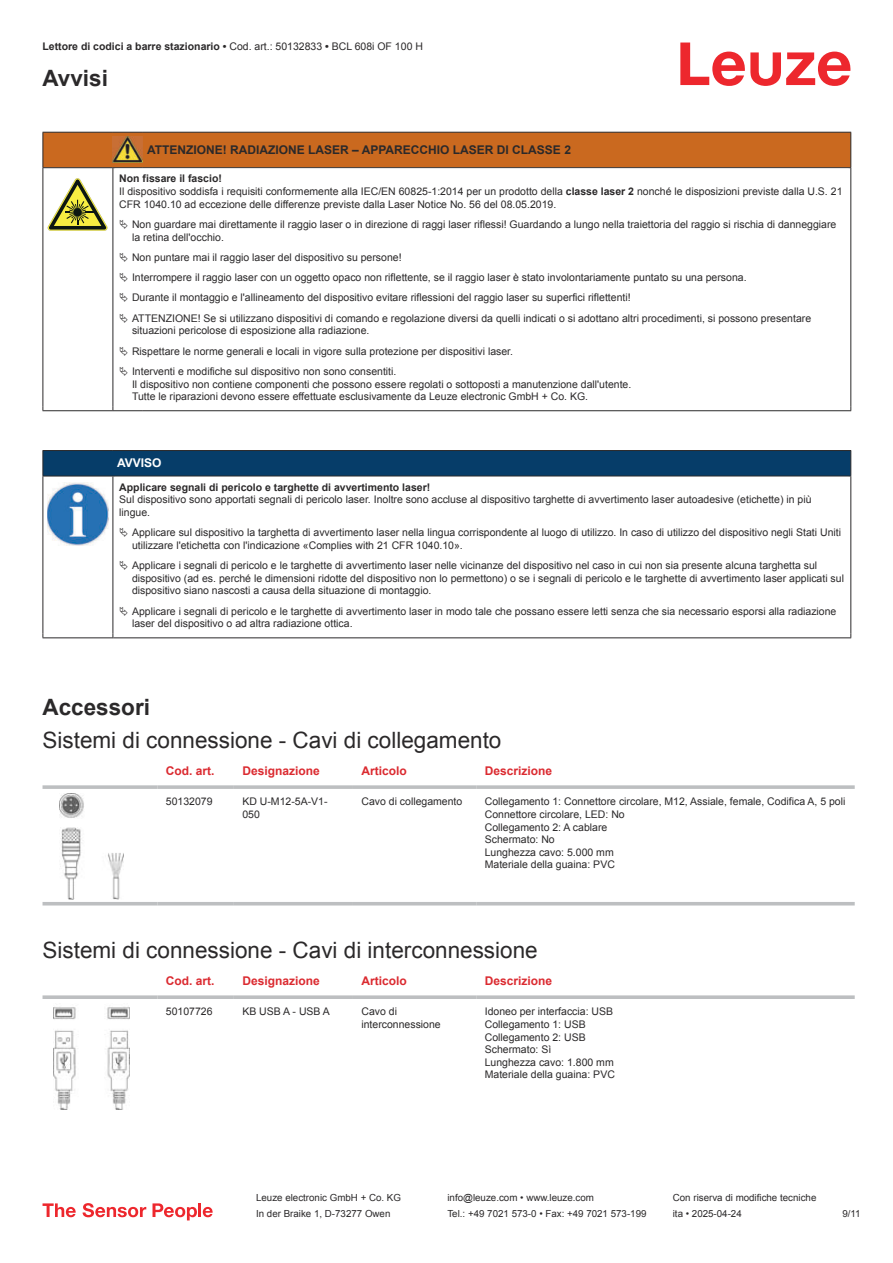
<style>
.page{position:relative;width:893px;height:1263px;background:#fff}
.page>*{position:absolute;margin:0;border:0;box-sizing:border-box;transform-origin:0 0}
.t1{font:22.5px "Arial";color:#2b292a}
.t2{font:700 22.5px "Arial";color:#2b292a}
.t3{font:700 12px "Arial";color:#db2a30}
.t4{font:700 12px "Arial";color:#2b292a}
.t5{font:700 12px "Arial";color:#fff}
.t6{font:10.5px/12.6px "Arial";color:#2b292a}
.t7{font:700 10.5px "Arial";color:#2b292a}
.t8{font:9.75px "Arial";color:#2b292a}
.s1{font-weight:400}
.s2{font-weight:700}
</style>
<div class="page">
<svg style="left:680px;top:43px;width:170px;height:43px"></svg>
<svg style="left:43px;top:899px;width:812px;height:7px"></svg>
<svg style="left:43px;top:785px;width:114px;height:4px"></svg>
<svg style="left:157px;top:785px;width:77px;height:4px"></svg>
<svg style="left:234px;top:785px;width:119px;height:4px"></svg>
<svg style="left:353px;top:785px;width:123px;height:4px"></svg>
<svg style="left:476px;top:785px;width:379px;height:4px;background:#c3c5c7"></svg>
<hr style="left:43px;top:902px;width:114px;height:3px;background:#bdbfc1">
<hr style="left:157px;top:902px;width:77px;height:3px;background:#bdbfc1">
<hr style="left:234px;top:902px;width:119px;height:3px;background:#bdbfc1">
<hr style="left:353px;top:902px;width:123px;height:3px;background:#bdbfc1">
<hr style="left:476px;top:902px;width:379px;height:3px;background:#bdbfc1">
<img style="left:59px;top:793px;width:65px;height:106px">
<svg style="left:43px;top:995px;width:114px;height:4px"></svg>
<svg style="left:157px;top:995px;width:77px;height:4px"></svg>
<svg style="left:234px;top:995px;width:119px;height:4px"></svg>
<svg style="left:353px;top:995px;width:123px;height:4px"></svg>
<svg style="left:476px;top:995px;width:379px;height:4px;background:#c3c5c7"></svg>
<img style="left:53px;top:1007px;width:77px;height:102px">
<svg style="left:43px;top:1203px;width:33px;height:14px"></svg>
<svg style="left:83px;top:1203px;width:63px;height:14px"></svg>
<svg style="left:153px;top:1203px;width:44px;height:17px"></svg>
<hr style="left:198px;top:1203px;width:3px;height:14px;background:#ed272d">
<svg style="left:203px;top:1207px;width:10px;height:10px"></svg>
<div style="left:44px;top:133px;width:806px;height:34px;background:#ca691f"></div>
<svg style="left:44px;top:168px;width:806px;height:242px"></svg>
<hr style="left:43px;top:132px;width:70px;height:1px;background:#2b292a">
<hr style="left:43px;top:133px;width:1px;height:34px;background:#2b292a">
<hr style="left:43px;top:167px;width:70px;height:1px;background:#2b292a">
<hr style="left:113px;top:132px;width:30px;height:1px;background:#2b292a">
<hr style="left:113px;top:167px;width:30px;height:1px;background:#2b292a">
<hr style="left:143px;top:132px;width:708px;height:1px;background:#2b292a">
<hr style="left:850px;top:133px;width:1px;height:34px;background:#2b292a">
<hr style="left:143px;top:167px;width:708px;height:1px;background:#2b292a">
<hr style="left:43px;top:168px;width:1px;height:238px;background:#2b292a">
<hr style="left:113px;top:168px;width:1px;height:238px;background:#2b292a">
<hr style="left:850px;top:168px;width:1px;height:238px;background:#2b292a">
<hr style="left:43px;top:410px;width:70px;height:1px;background:#2b292a">
<hr style="left:113px;top:410px;width:30px;height:1px;background:#2b292a">
<hr style="left:143px;top:410px;width:708px;height:1px;background:#2b292a">
<img style="left:113px;top:136px;width:30px;height:27px">
<svg style="left:47px;top:178px;width:60px;height:53px"></svg>
<svg style="left:115px;top:169px;width:734px;height:238px"></svg>
<hr style="left:43px;top:476px;width:70px;height:1px;background:#2b292a">
<svg style="left:43px;top:450px;width:808px;height:26px;background:#083b65"></svg>
<hr style="left:113px;top:476px;width:738px;height:1px;background:#2b292a">
<hr style="left:43px;top:476px;width:1px;height:157px;background:#2b292a">
<hr style="left:113px;top:476px;width:1px;height:157px;background:#2b292a">
<hr style="left:850px;top:476px;width:1px;height:157px;background:#2b292a">
<hr style="left:43px;top:637px;width:70px;height:1px;background:#2b292a">
<hr style="left:113px;top:637px;width:738px;height:1px;background:#2b292a">
<img style="left:47px;top:482px;width:61px;height:63px">
<svg style="left:120px;top:220px;width:8px;height:9px"></svg>
<svg style="left:120px;top:252px;width:8px;height:10px"></svg>
<svg style="left:120px;top:273px;width:8px;height:9px"></svg>
<svg style="left:120px;top:293px;width:8px;height:9px"></svg>
<svg style="left:120px;top:313px;width:8px;height:10px"></svg>
<svg style="left:120px;top:346px;width:8px;height:10px"></svg>
<svg style="left:120px;top:367px;width:8px;height:9px"></svg>
<p class="t7" style="left:43px;top:43px;width:382px">Lettore di codici a barre stazionario • <span class="s1">Cod. art.: 50132833</span> • <span class="s1">BCL 608i OF 100 H</span></p>
<h1 class="t2" style="left:43px;top:70px;width:67px">Avvisi</h1>
<p class="t4" style="left:147px;top:145px;width:425px">ATTENZIONE! RADIAZIONE LASER – APPARECCHIO LASER DI CLASSE 2</p>
<p class="t6" style="left:119px;top:173px;width:725px"><span class="s2">Non fissare il fascio!<br></span>Il dispositivo soddisfa i requisiti conformemente alla IEC/EN 60825-1:2014 per un prodotto della <span class="s2">classe laser 2</span> nonché le disposizioni previste dalla U.S. 21<br>CFR 1040.10 ad eccezione delle differenze previste dalla Laser Notice No. 56 del 08.05.2019.</p>
<p class="t6" style="left:132px;top:219px;width:706px">Non guardare mai direttamente il raggio laser o in direzione di raggi laser riflessi! Guardando a lungo nella traiettoria del raggio si rischia di danneggiare la retina dell'occhio.</p>
<p class="t6" style="left:132px;top:248px;width:681px;line-height:20.2px">Non puntare mai il raggio laser del dispositivo su persone!<br>Interrompere il raggio laser con un oggetto opaco non riflettente, se il raggio laser è stato involontariamente puntato su una persona.<br>Durante il montaggio e l'allineamento del dispositivo evitare riflessioni del raggio laser su superfici riflettenti!<br>ATTENZIONE! Se si utilizzano dispositivi di comando e regolazione diversi da quelli indicati o si adottano altri procedimenti, si possono presentare</p>
<p class="t6" style="left:132px;top:321px;width:383px;line-height:20.2px">situazioni pericolose di esposizione alla radiazione.<br>Rispettare le norme generali e locali in vigore sulla protezione per dispositivi laser.<br>Interventi e modifiche sul dispositivo non sono consentiti.</p>
<p class="t6" style="left:132px;top:379px;width:501px">Il dispositivo non contiene componenti che possono essere regolati o sottoposti a manutenzione dall'utente.<br>Tutte le riparazioni devono essere effettuate esclusivamente da Leuze electronic GmbH + Co. KG.</p>
<p class="t5" style="left:117px;top:459px;width:46px">AVVISO</p>
<p class="t7" style="left:119px;top:483px;width:313px">Applicare segnali di pericolo e targhette di avvertimento laser!</p>
<p class="t6" style="left:119px;top:494px;width:694px">Sul dispositivo sono apportati segnali di pericolo laser. Inoltre sono accluse al dispositivo targhette di avvertimento laser autoadesive (etichette) in più lingue.</p>
<p class="t6" style="left:132px;top:527px;width:711px">Applicare sul dispositivo la targhetta di avvertimento laser nella lingua corrispondente al luogo di utilizzo. In caso di utilizzo del dispositivo negli Stati Uniti utilizzare l'etichetta con l'indicazione «Complies with 21 CFR 1040.10».</p>
<p class="t6" style="left:132px;top:560px;width:713px">Applicare i segnali di pericolo e le targhette di avvertimento laser nelle vicinanze del dispositivo nel caso in cui non sia presente alcuna targhetta sul dispositivo (ad es. perché le dimensioni ridotte del dispositivo non lo permettono) o se i segnali di pericolo e le targhette di avvertimento laser applicati sul dispositivo siano nascosti a causa della situazione di montaggio.</p>
<p class="t6" style="left:132px;top:606px;width:706px">Applicare i segnali di pericolo e le targhette di avvertimento laser in modo tale che possano essere letti senza che sia necessario esporsi alla radiazione laser del dispositivo o ad altra radiazione ottica.</p>
<h1 class="t2" style="left:43px;top:698px;width:109px">Accessori</h1>
<h1 class="t1" style="left:43px;top:732px;width:460px">Sistemi di connessione - Cavi di collegamento</h1>
<p class="t3" style="left:166px;top:766px;width:50px">Cod. art.</p>
<p class="t3" style="left:242px;top:766px;width:79px">Designazione</p>
<p class="t3" style="left:361px;top:766px;width:47px">Articolo</p>
<p class="t3" style="left:485px;top:766px;width:69px">Descrizione</p>
<p class="t6" style="left:166px;top:796px;width:48px">50132079</p>
<p class="t6" style="left:242px;top:796px;width:87px">KD U-M12-5A-V1-<br>050</p>
<p class="t6" style="left:361px;top:796px;width:102px">Cavo di collegamento</p>
<p class="t6" style="left:485px;top:796px;width:362px">Collegamento 1: Connettore circolare, M12, Assiale, female, Codifica A, 5 poli Connettore circolare, LED: No<br>Collegamento 2: A cablare<br>Schermato: No<br>Lunghezza cavo: 5.000 mm<br>Materiale della guaina: PVC</p>
<h1 class="t1" style="left:43px;top:942px;width:497px">Sistemi di connessione - Cavi di interconnessione</h1>
<p class="t3" style="left:166px;top:976px;width:50px">Cod. art.</p>
<p class="t3" style="left:242px;top:976px;width:79px">Designazione</p>
<p class="t3" style="left:361px;top:976px;width:47px">Articolo</p>
<p class="t3" style="left:485px;top:976px;width:69px">Descrizione</p>
<p class="t6" style="left:166px;top:1006px;width:48px">50107726</p>
<p class="t6" style="left:242px;top:1006px;width:89px">KB USB A - USB A</p>
<p class="t6" style="left:361px;top:1006px;width:81px">Cavo di interconnessione</p>
<p class="t6" style="left:485px;top:1006px;width:132px">Idoneo per interfaccia: USB<br>Collegamento 1: USB<br>Collegamento 2: USB<br>Schermato: Sì<br>Lunghezza cavo: 1.800 mm<br>Materiale della guaina: PVC</p>
<p class="t8" style="left:256px;top:1194px;width:146px">Leuze electronic GmbH + Co. KG</p>
<p class="t8" style="left:447px;top:1194px;width:148px">info@leuze.com • www.leuze.com</p>
<p class="t8" style="left:673px;top:1194px;width:145px">Con riserva di modifiche tecniche</p>
<p class="t8" style="left:256px;top:1210px;width:136px">In der Braike 1, D-73277 Owen</p>
<p class="t8" style="left:447px;top:1210px;width:201px">Tel.: +49 7021 573-0 • Fax: +49 7021 573-199</p>
<p class="t8" style="left:673px;top:1210px;width:70px">ita • 2025-04-24</p>
<p class="t8" style="left:842px;top:1210px;width:20px">9 /11</p>
</div>
